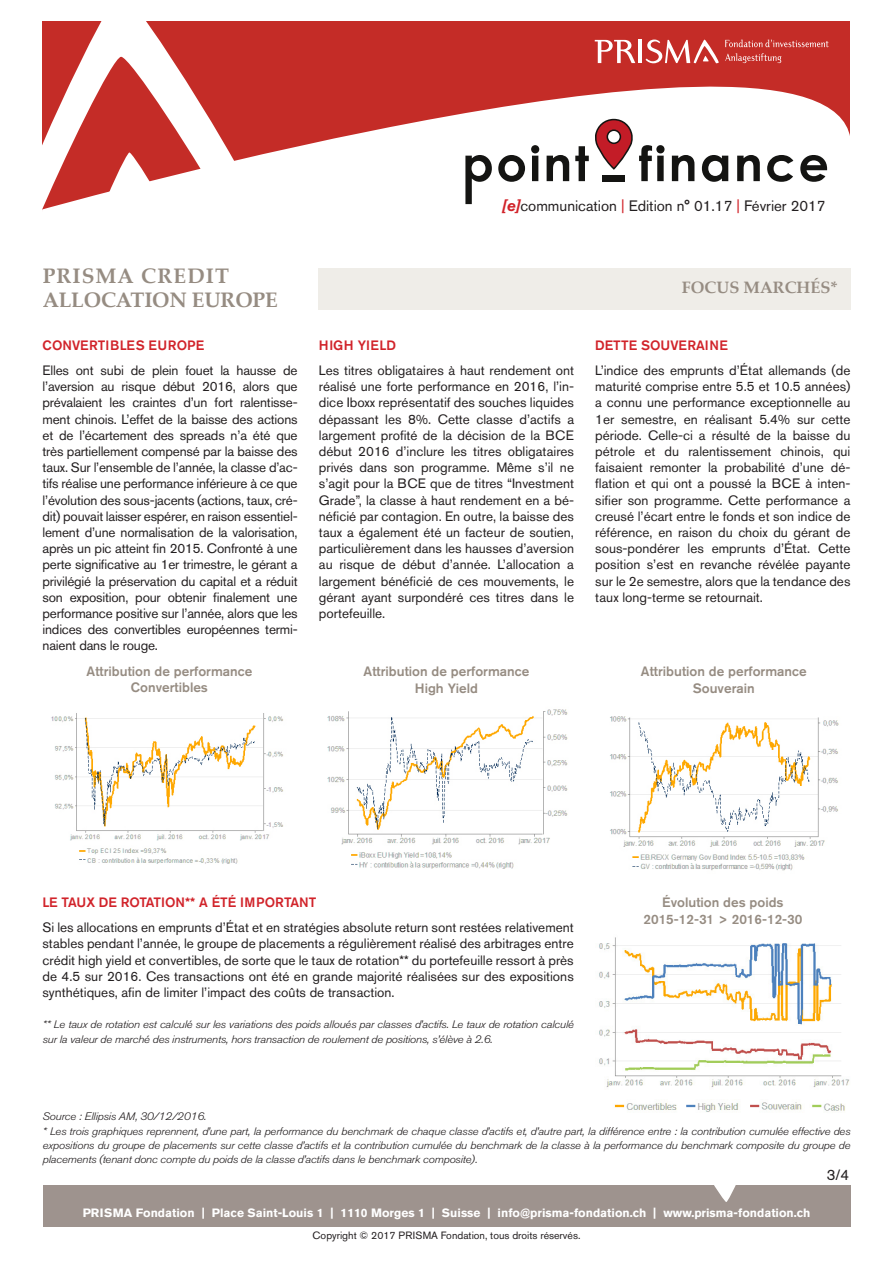
<style>
.page{position:relative;width:893px;height:1263px;background:#fff}
.page>*{position:absolute;margin:0;border:0;box-sizing:border-box;transform-origin:0 0}
.t1{font:700 21px/24px "Palatino Linotype";letter-spacing:-.01em;color:#968c82}
.t2{font:700 16.5px "Palatino Linotype";color:#968c82}
.t3{font:15px "Akzidenz Grotesk BE";color:#231f20}
._04A___Texte_noir{font:13.5px/16.2px "Akzidenz Grotesk BE";color:#231f20;text-align:justify}
.t4{font:500 13.5px/16.2px "Akzidenz Grotesk BE";color:#968c82;text-align:center}
._04A___Texte_noir-2{font:500 13.5px "Akzidenz Grotesk BE";color:#d1232a}
._04A___Texte_noir-3{font:500 13.5px "Akzidenz Grotesk BE";letter-spacing:.04em;color:#d1232a}
.t5{font:700 12px "Akzidenz Grotesk BE";color:#fff}
.t6{font:italic 300 10.8px/14.4px "Akzidenz Grotesk BE";letter-spacing:-.025em;color:#231f20;text-align:justify;scale:1.11 1}
.t7{font:10.5px "Akzidenz Grotesk BE";color:#231f20}
.s1{font-weight:700;font-style:italic;color:#d1232a}
.s2{color:#d1232a}
</style>
<div class="page">
<img style="left:51px;top:713px;width:233px;height:151px">
<img style="left:327px;top:709px;width:241px;height:160px">
<img style="left:610px;top:716px;width:229px;height:155px">
<img style="left:599px;top:937px;width:250px;height:175px">
<div style="left:318px;top:268px;width:532px;height:42px;background:#efede8"></div>
<div style="left:43px;top:1186px;width:807px;height:41px;background:#9e938e"></div>
<svg style="left:710px;top:1185px;width:29px;height:17px"></svg>
<svg style="left:43px;top:21px;width:807px;height:189px;fill:#c42c27"></svg>
<svg style="left:595px;top:40px;width:40px;height:23px"></svg>
<hr style="left:639px;top:40px;width:3px;height:23px;background:#fff">
<svg style="left:645px;top:39px;width:184px;height:24px;background:#ce524e"></svg>
<svg style="left:465px;top:155px;width:27px;height:49px"></svg>
<svg style="left:498px;top:155px;width:27px;height:27px"></svg>
<svg style="left:531px;top:145px;width:8px;height:36px"></svg>
<svg style="left:547px;top:155px;width:22px;height:26px"></svg>
<svg style="left:672px;top:155px;width:22px;height:26px"></svg>
<svg style="left:702px;top:155px;width:26px;height:27px"></svg>
<svg style="left:737px;top:155px;width:23px;height:26px"></svg>
<svg style="left:767px;top:155px;width:26px;height:27px"></svg>
<svg style="left:800px;top:155px;width:27px;height:27px"></svg>
<svg style="left:575px;top:119px;width:89px;height:62px"></svg>
<p class="t3" style="left:503px;top:197px;width:325px"><span class="s1">[e]</span>communication <span class="s2">|</span> Edition n° 01.17 <span class="s2">|</span> Février 2017</p>
<h1 class="t1" style="left:43px;top:263px;width:237px">PRISMA CREDIT<br>ALLOCATION EUROPE</h1>
<p class="_04A___Texte_noir-2" style="left:43px;top:337px;width:163px">CONVERTIBLES EUROPE</p>
<p class="_04A___Texte_noir" style="left:43px;top:362px;width:257px">Elles ont subi de plein fouet la hausse de l’aversion au risque début 2016, alors que prévalaient les craintes d’un fort ralentisse&shy;ment chinois. L’effet de la baisse des actions et de l’écartement des spreads n’a été que très partiellement compensé par la baisse des taux. Sur l’ensemble de l’année, la classe d’ac&shy;tifs réalise une performance inférieure à ce que l’évolution des sous-jacents (actions, taux, cré&shy;dit) pouvait laisser espérer, en raison essentiel&shy;lement d’une normalisation de la valorisation, après un pic atteint fin 2015. Confronté à une perte significative au 1er trimestre, le gérant a privilégié la préservation du capital et a réduit son exposition, pour obtenir finalement une performance positive sur l’année, alors que les indices des convertibles européennes termi&shy;naient dans le rouge.</p>
<p class="_04A___Texte_noir-3" style="left:319px;top:337px;width:79px">HIGH YIELD</p>
<p class="_04A___Texte_noir" style="left:319px;top:362px;width:257px">Les titres obligataires à haut rendement ont réalisé une forte performance en 2016, l’in&shy;dice Iboxx représentatif des souches liquides dépassant les 8%. Cette classe d’actifs a largement profité de la décision de la BCE début 2016 d’inclure les titres obligataires privés dans son programme. Même s’il ne s’agit pour la BCE que de titres “Investment Grade”, la classe à haut rendement en a bé&shy;néficié par contagion. En outre, la baisse des taux a également été un facteur de soutien, particulièrement dans les hausses d’aversion au risque de début d’année. L’allocation a largement bénéficié de ces mouvements, le gérant ayant surpondéré ces titres dans le portefeuille.</p>
<p class="t2" style="left:682px;top:275px;width:158px">FOCUS MARCHÉS*</p>
<p class="_04A___Texte_noir-2" style="left:595px;top:337px;width:134px">DETTE SOUVERAINE</p>
<p class="_04A___Texte_noir" style="left:595px;top:362px;width:257px">L’indice des emprunts d’État allemands (de maturité comprise entre 5.5 et 10.5 années) a connu une performance exceptionnelle au 1er semestre, en réalisant 5.4% sur cette période. Celle-ci a résulté de la baisse du pétrole et du ralentissement chinois, qui faisaient remonter la probabilité d’une dé&shy;flation et qui ont a poussé la BCE à inten&shy;sifier son programme. Cette performance a creusé l’écart entre le fonds et son indice de référence, en raison du choix du gérant de sous-pondérer les emprunts d’État. Cette position s’est en revanche révélée payante sur le 2e semestre, alors que la tendance des taux long-terme se retournait.</p>
<p class="t4" style="left:87px;top:662px;width:167px">Attribution de performance<br>Convertibles</p>
<p class="t4" style="left:364px;top:663px;width:167px">Attribution de performance<br>High Yield</p>
<p class="t4" style="left:641px;top:663px;width:167px">Attribution de performance<br>Souverain</p>
<p class="_04A___Texte_noir-2" style="left:43px;top:894px;width:275px">LE TAUX DE ROTATION** A ÉTÉ IMPORTANT</p>
<p class="_04A___Texte_noir" style="left:43px;top:919px;width:533px">Si les allocations en emprunts d’État et en stratégies absolute return sont restées relativement stables pendant l’année, le groupe de placements a régulièrement réalisé des arbitrages entre crédit high yield et convertibles, de sorte que le taux de rotation** du portefeuille ressort à près de 4.5 sur 2016. Ces transactions ont été en grande majorité réalisées sur des expositions synthétiques, afin de limiter l’impact des coûts de transaction.</p>
<p class="t6" style="left:43px;top:1017px;width:480px">** Le taux de rotation est calculé sur les variations des poids alloués par classes d’actifs. Le taux de rotation calculé sur la valeur de marché des instruments, hors transaction de roulement de positions, s’élève à 2.6.</p>
<p class="t4" style="left:662px;top:894px;width:123px">Évolution des poids</p>
<p class="t4" style="left:643px;top:910px;width:160px">2015-12-31 &gt; 2016-12-30</p>
<p class="t6" style="left:43px;top:1109px;width:149px">Source : Ellipsis AM, 30/12/2016.</p>
<p class="t6" style="left:43px;top:1124px;width:729px">* Les trois graphiques reprennent, d’une part, la performance du benchmark de chaque classe d’actifs et, d’autre part, la différence entre : la contribution cumulée effective des expositions du groupe de placements sur cette classe d’actifs et la contribution cumulée du benchmark de la classe à la performance du benchmark composite du groupe de placements (tenant donc compte du poids de la classe d’actifs dans le benchmark composite).</p>
<p class="t5" style="left:83px;top:1206px;width:729px">PRISMA Fondation | Place Saint-Louis 1 | 1110 Morges 1 | Suisse | info@prisma-fondation.ch | www.prisma-fondation.ch</p>
<p class="t7" style="left:313px;top:1228px;width:269px">Copyright © 2017 PRISMA Fondation, tous droits réservés.</p>
<p class="t3" style="left:827px;top:1166px;width:24px">3/4</p>
</div>
